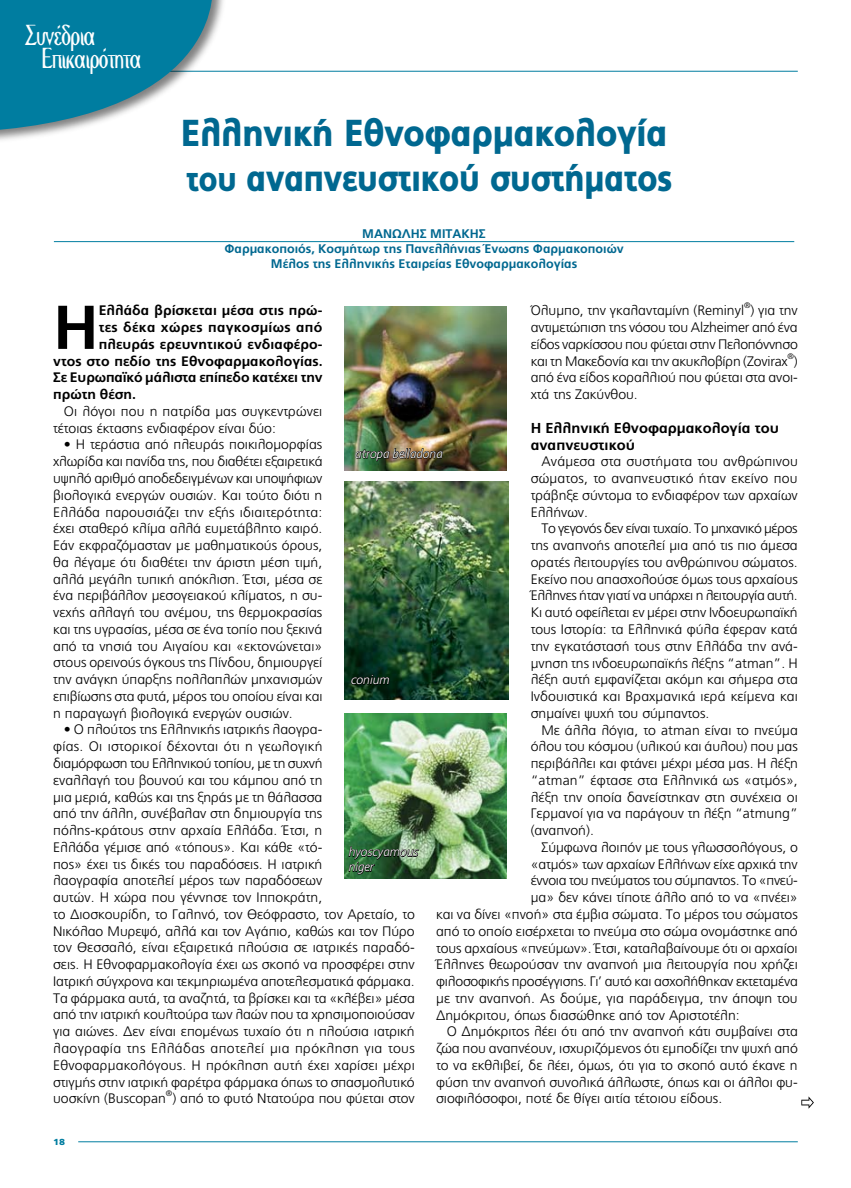
<style>
.page{position:relative;width:851px;height:1188px;background:#fff}
.page>*{position:absolute;margin:0;border:0;box-sizing:border-box;transform-origin:0 0}
.t1{font:700 61.75px "PF Catalog";color:#000}
.t2{font:900 37.5px/45px "PF Catalog";letter-spacing:-.025em;color:#006890;scale:.9 1}
.t3{font:300 30px/23px "CF Holly";letter-spacing:-.05em;color:#fff;scale:.8 1}
.t4{font:700 14.38px/16.9px "PF Catalog";color:#000}
.t5{font:300 13.75px/16.8px "PF Catalog";color:#000;text-align:justify}
.t6{font:700 13.75px "PF Catalog";letter-spacing:.005em;color:#000}
.t7{font:300 13.75px "PF Catalog";letter-spacing:-.02em;color:#000}
.t8{font:700 12.5px/15px "PF Catalog";color:#006890;text-align:center}
.t9{font:italic 300 12.5px/15px "PF Catalog";color:#fff}
.t10{font:900 8.75px "PF Catalog";color:#007da0;scale:1.15 1}
.t11{font:300 8px "PF Catalog";color:#000}
.s1{font-size:35px}
</style>
<div class="page">
<hr style="left:53px;top:71px;width:744px;height:1px;background:#007da0">
<hr style="left:78px;top:1141px;width:719px;height:1px;background:#007da0">
<div style="left:0;top:0;width:226px;height:145px;background:#000;opacity:.5"></div>
<svg style="left:0;top:0;width:230px;height:131px"></svg>
<svg style="left:801px;top:1096px;width:12px;height:12px"></svg>
<hr style="left:54px;top:241px;width:740px;height:1px;background:#007da0">
<img style="left:344px;top:306px;width:163px;height:164px">
<img style="left:344px;top:481px;width:164px;height:218px">
<img style="left:344px;top:713px;width:163px;height:164px">
<svg style="left:355px;top:448px;width:88px;height:17px"></svg>
<svg style="left:351px;top:674px;width:39px;height:10px"></svg>
<svg style="left:348px;top:845px;width:71px;height:33px;background:#2e5634"></svg>
<h3 class="t3" style="left:41px;top:25px;width:127px;text-indent:-17px">Συνέδρια<br>Επικαιρότητα</h3>
<h2 class="t2" style="left:180px;top:111px;width:548px">Ελληνική Εθνοφαρμακολογία <span class="s1">του</span> αναπνευστικού συστήματος</h2>
<p class="t8" style="left:224px;top:226px;width:401px">ΜΑΝΩΛΗΣ ΜΙΤΑΚΗΣ<br>Φαρμακοποιός, Κοσμήτωρ της Πανελλήνιας Ένωσης Φαρμακοποιών<br>Μέλος της Ελληνικής Εταιρείας Εθνοφαρμακολογίας</p>
<p class="t5" style="left:530px;top:302px;width:215px">Όλυμπο, την γκαλανταμίνη (Reminyl</p>
<p class="t11" style="left:744px;top:301px;width:8px">®</p>
<h1 class="t1" style="left:53px;top:291px;width:47px">Η</h1>
<p class="t6" style="left:99px;top:302px;width:225px">Ελλάδα βρίσκεται μέσα στις πρώ-</p>
<p class="t5" style="left:530px;top:302px;width:268px;text-indent:220px">) για την αντιμετώπιση της νόσου του Alzheimer από ένα είδος ναρκίσσου που φύεται στην Πελοπόννησο και τη Μακεδονία και την ακυκλοβίρη (Ζovirax )</p>
<p class="t6" style="left:99px;top:319px;width:225px">τες δέκα χώρες παγκοσμίως από</p>
<p class="t6" style="left:99px;top:336px;width:225px">πλευράς ερευνητικού ενδιαφέρο-</p>
<p class="t6" style="left:53px;top:352px;width:271px">ντος στο πεδίο της Εθνοφαρμακολογίας.</p>
<p class="t6" style="left:53px;top:369px;width:271px">Σε Ευρωπαϊκό μάλιστα επίπεδο κατέχει την</p>
<p class="t6" style="left:53px;top:386px;width:84px">πρώτη θέση.</p>
<p class="t5" style="left:53px;top:403px;width:271px;text-indent:11px">Οι λόγοι που η πατρίδα μας συγκεντρώνει τέτοιας έκτασης ενδιαφέρον είναι δύο:</p>
<p class="t5" style="left:53px;top:436px;width:271px;text-indent:11px">• Η τεράστια από πλευράς ποικιλομορφίας χλωρίδα και πανίδα της, που διαθέτει εξαιρετικά υψηλό αριθμό αποδεδειγμένων και υποψήφιων βιολογικά ενεργών ουσιών. Και τούτο διότι η Ελλάδα παρουσιάζει την εξής ιδιαιτερότητα: έχει σταθερό κλίμα αλλά ευμετάβλητο καιρό.<br>Εάν εκφραζόμασταν με μαθηματικούς όρους, θα λέγαμε ότι διαθέτει την άριστη μέση τιμή, αλλά μεγάλη τυπική απόκλιση. Έτσι, μέσα σε ένα περιβάλλον μεσογειακού κλίματος, η συ&shy;νεχής αλλαγή του ανέμου, της θερμοκρασίας και της υγρασίας, μέσα σε ένα τοπίο που ξεκινά από τα νησιά του Αιγαίου και «εκτονώνεται» στους ορεινούς όγκους της Πίνδου, δημιουργεί την ανάγκη ύπαρξης πολλαπλών μηχανισμών επιβίωσης στα φυτά, μέρος του οποίου είναι και η παραγωγή βιολογικά ενεργών ουσιών.</p>
<p class="t5" style="left:53px;top:721px;width:363px;text-align:left;text-indent:11px">• Ο πλούτος της Ελληνικής ιατρικής λαογρα-<br>φίας. Οι ιστορικοί δέχονται ότι η γεωλογική<br>διαμόρφωση του Ελληνικού τοπίου, με τη συχνή<br>εναλλαγή του βουνού και του κάμπου από τη<br>μια μεριά, καθώς και της ξηράς με τη θάλασσα<br>από την άλλη, συνέβαλαν στη δημιουργία της πόλης-κράτους στην αρχαία Ελλάδα. Έτσι, η<br>Ελλάδα γέμισε από «τόπους». Και κάθε «τό-<br>πος» έχει τις δικές του παραδόσεις. Η ιατρική<br>λαογραφία αποτελεί μέρος των παραδόσεων<br>αυτών. Η χώρα που γέννησε τον Ιπποκράτη,<br>το Διοσκουρίδη, το Γαληνό, τον Θεόφραστο, τον Αρεταίο, το Νικόλαο Μυρεψό, αλλά και τον Αγάπιο, καθώς και τον Πύρο τον Θεσσαλό, είναι εξαιρετικά πλούσια σε ιατρικές παραδό&shy;σεις. Η Εθνοφαρμακολογία έχει ως σκοπό να προσφέρει στην Ιατρική σύγχρονα και τεκμηριωμένα αποτελεσματικά φάρμακα.<br>Τα φάρμακα αυτά, τα αναζητά, τα βρίσκει και τα «κλέβει» μέσα από την ιατρική κουλτούρα των λαών που τα χρησιμοποιούσαν για αιώνες. Δεν είναι επομένως τυχαίο ότι η πλούσια ιατρική λαογραφία της Ελλάδας αποτελεί μια πρόκληση για τους Εθνοφαρμακολόγους. Η πρόκληση αυτή έχει χαρίσει μέχρι στιγμής στην ιατρική φαρέτρα φάρμακα όπως το σπασμολυτικό υοσκίνη (Buscopan</p>
<p class="t11" style="left:787px;top:351px;width:8px">®</p>
<p class="t5" style="left:530px;top:369px;width:268px">από ένα είδος κοραλλιού που φύεται στα ανοι&shy;χτά της Ζακύνθου.</p>
<p class="t4" style="left:530px;top:419px;width:250px">Η Ελληνική Εθνοφαρμακολογία του αναπνευστικού</p>
<p class="t5" style="left:530px;top:453px;width:269px;text-indent:11px">Ανάμεσα στα συστήματα του ανθρώπινου σώματος, το αναπνευστικό ήταν εκείνο που τράβηξε σύντομα το ενδιαφέρον των αρχαίων Ελλήνων.</p>
<p class="t5" style="left:530px;top:520px;width:269px;text-indent:11px">Το γεγονός δεν είναι τυχαίο. Το μηχανικό μέρος της αναπνοής αποτελεί μια από τις πιο άμεσα ορατές λειτουργίες του ανθρώπινου σώματος.<br>Εκείνο που απασχολούσε όμως τους αρχαίους Έλληνες ήταν γιατί να υπάρχει η λειτουργία αυτή.<br>Κι αυτό οφείλεται εν μέρει στην Ινδοευρωπαϊκή τους Ιστορία: τα Ελληνικά φύλα έφεραν κατά την εγκατάστασή τους στην Ελλάδα την ανά&shy;μνηση της ινδοευρωπαϊκής λέξης “atman”. Η λέξη αυτή εμφανίζεται ακόμη και σήμερα στα Ινδουιστικά και Βραχμανικά ιερά κείμενα και σημαίνει ψυχή του σύμπαντος.</p>
<p class="t5" style="left:530px;top:721px;width:268px;text-indent:11px">Με άλλα λόγια, το atman είναι το πνεύμα όλου του κόσμου (υλικού και άυλου) που μας περιβάλλει και φτάνει μέχρι μέσα μας. Η λέξη “atman” έφτασε στα Ελληνικά ως «ατμός», λέξη την οποία δανείστηκαν στη συνέχεια οι Γερμανοί για να παράγουν τη λέξη “atmung” (αναπνοή).</p>
<p class="t5" style="left:541px;top:838px;width:258px">Σύμφωνα λοιπόν με τους γλωσσολόγους, ο</p>
<p class="t5" style="left:530px;top:855px;width:268px">«ατμός» των αρχαίων Ελλήνων είχε αρχικά την</p>
<p class="t7" style="left:530px;top:872px;width:268px">έννοια του πνεύματος του σύμπαντος. Το «πνεύ-</p>
<p class="t5" style="left:530px;top:889px;width:268px">μα» δεν κάνει τίποτε άλλο από το να «πνέει»</p>
<p class="t5" style="left:436px;top:905px;width:363px">και να δίνει «πνοή» στα έμβια σώματα. Το μέρος του σώματος</p>
<p class="t5" style="left:436px;top:922px;width:363px">από το οποίο εισέρχεται το πνεύμα στο σώμα ονομάστηκε από</p>
<p class="t5" style="left:436px;top:939px;width:363px">τους αρχαίους «πνεύμων». Έτσι, καταλαβαίνουμε ότι οι αρχαίοι</p>
<p class="t5" style="left:436px;top:956px;width:363px">Έλληνες θεωρούσαν την αναπνοή μια λειτουργία που χρήζει</p>
<p class="t5" style="left:436px;top:972px;width:363px">φιλοσοφικής προσέγγισης. Γι’ αυτό και ασχολήθηκαν εκτεταμένα</p>
<p class="t5" style="left:436px;top:989px;width:363px">με την αναπνοή. Ας δούμε, για παράδειγμα, την άποψη του</p>
<p class="t5" style="left:436px;top:1006px;width:305px">Δημόκριτου, όπως διασώθηκε από τον Αριστοτέλη:</p>
<p class="t5" style="left:446px;top:1023px;width:352px">Ο Δημόκριτος λέει ότι από την αναπνοή κάτι συμβαίνει στα</p>
<p class="t5" style="left:436px;top:1039px;width:363px">ζώα που αναπνέουν, ισχυριζόμενος ότι εμποδίζει την ψυχή από</p>
<p class="t5" style="left:436px;top:1056px;width:363px">το να εκθλιβεί, δε λέει, όμως, ότι για το σκοπό αυτό έκανε η</p>
<p class="t5" style="left:436px;top:1073px;width:363px">φύση την αναπνοή συνολικά άλλωστε, όπως και οι άλλοι φυ-</p>
<p class="t5" style="left:436px;top:1090px;width:287px">σιοφιλόσοφοι, ποτέ δε θίγει αιτία τέτοιου είδους.</p>
<p class="t9" style="left:355px;top:446px;width:89px">atropa belladona</p>
<p class="t9" style="left:351px;top:672px;width:40px">conium</p>
<p class="t9" style="left:348px;top:844px;width:71px">hyoscyamous niger</p>
<p class="t11" style="left:166px;top:1088px;width:8px">®</p>
<p class="t5" style="left:172px;top:1089px;width:244px">) από το φυτό Ντατούρα που φύεται στον</p>
<p class="t10" style="left:53px;top:1136px;width:12px">18</p>
</div>
